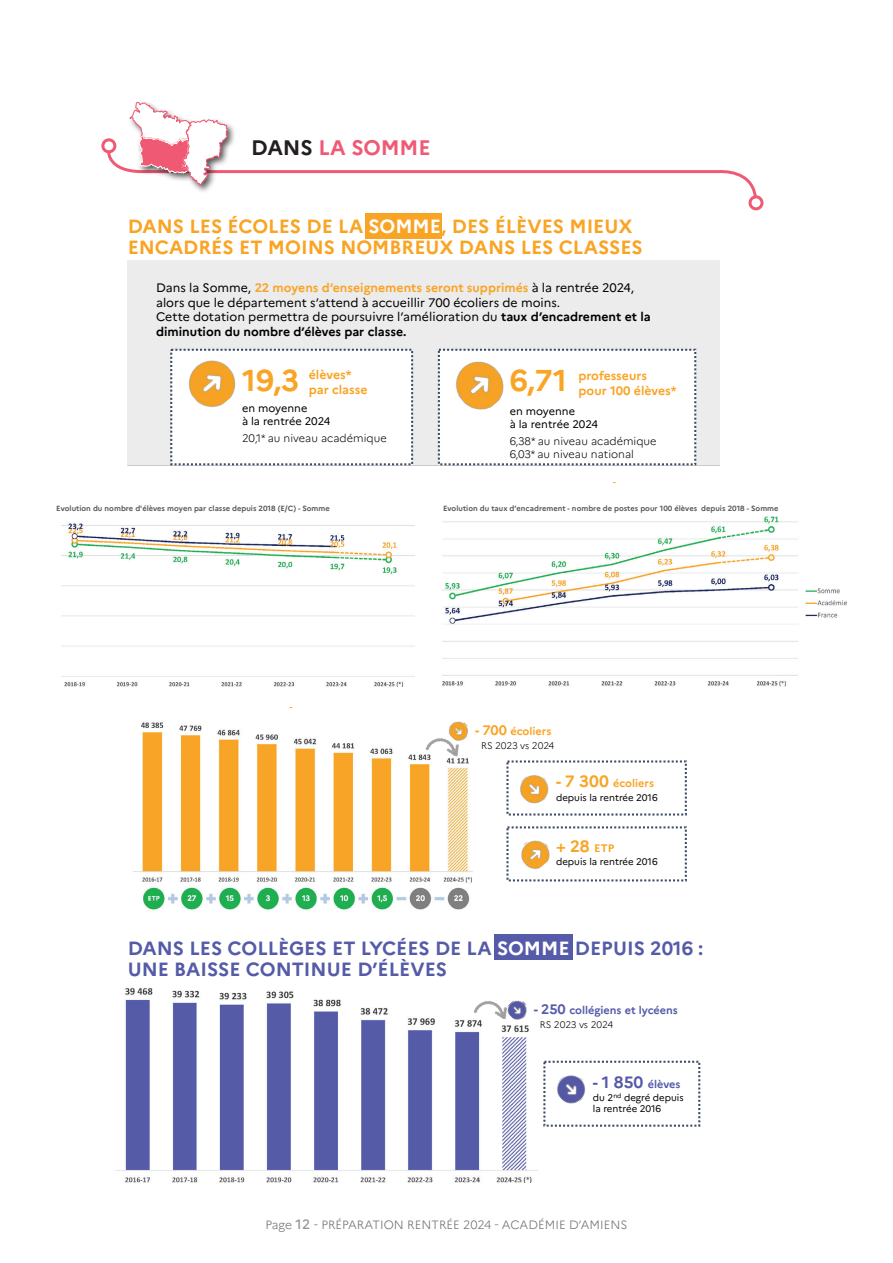
<style>
.page{position:relative;width:893px;height:1263px;background:#fff}
.page>*{position:absolute;margin:0;border:0;box-sizing:border-box;transform-origin:0 0}
.t1{font:700 30.15px "Marianne";color:#f9a424}
.t2{font:700 21px "Marianne";letter-spacing:-.005em;color:#f05974}
.t3{font:700 19.05px/20.7px "Marianne";color:#f9a424}
.t4{font:700 19.05px/20.7px "Marianne";color:#555ba8}
.t5{font:700 16.35px "Marianne";color:#f9a424}
.t6{font:12.3px/14.7px "Marianne";color:#000}
.t7{font:700 12.3px "Marianne";color:#f9a424}
.t8{font:300 12px "Marianne";letter-spacing:.005em;color:#6c6d70}
.t9{font:300 10.95px/13.2px "Marianne";color:#000}
.t10{font:10.95px/13.2px "Marianne";color:#000}
.t11{font:700 10.95px "Marianne";color:#555ba8}
.t12{font:700 10.95px "Marianne";color:#f9a424}
.t13{font:9.6px/11.6px "Marianne";color:#000}
.t14{font:300 9.6px "Marianne";letter-spacing:-.01em;color:#000}
.t15{font:700 7.5px "Marianne";color:#595959}
.s1{color:#231f20}
.s2{color:#fff}
.s3{font-weight:700;color:#f9a424}
.s4{font-weight:700}
.s5{font-size:13.65px}
.s6{font-size:16.35px}
.s7{font-size:10.95px}
.s8{font-weight:500;font-size:13.5px;color:#94959a}
</style>
<div class="page">
<div style="left:101px;top:138px;width:15px;height:15px;border:3px solid #f05973;border-radius:50%"></div>
<div style="left:748px;top:195px;width:15px;height:15px;border:3px solid #f05973;border-radius:50%"></div>
<div style="left:127px;top:260px;width:593px;height:206px;background:#ececec"></div>
<hr style="left:127px;top:466px;width:593px;height:1px;background:#000">
<div style="left:366px;top:213px;width:76px;height:25px;background:#f9a424"></div>
<div style="left:171px;top:350px;width:241px;height:114px;background:#fff"></div>
<div style="left:170px;top:349px;width:243px;height:116px;border:2px dashed #3c4b66"></div>
<img style="left:177px;top:348px;width:69px;height:59px">
<div style="left:439px;top:350px;width:256px;height:114px;background:#fff"></div>
<div style="left:438px;top:349px;width:258px;height:116px;border:2px dashed #3c4b66"></div>
<img style="left:444px;top:349px;width:70px;height:61px">
<div style="left:506px;top:826px;width:181px;height:55px;border:2px dashed #3c4b66"></div>
<div style="left:506px;top:760px;width:181px;height:55px;border:2px dashed #3c4b66"></div>
<img style="left:520px;top:775px;width:29px;height:29px">
<img style="left:521px;top:840px;width:29px;height:29px">
<img style="left:133px;top:722px;width:340px;height:161px">
<img style="left:142px;top:887px;width:328px;height:23px">
<img style="left:454px;top:721px;width:19px;height:23px">
<img style="left:417px;top:722px;width:50px;height:51px">
<img style="left:62px;top:523px;width:353px;height:164px">
<img style="left:442px;top:516px;width:404px;height:171px">
<div style="left:495px;top:935px;width:78px;height:25px;background:#555ba8"></div>
<img style="left:115px;top:988px;width:423px;height:194px">
<div style="left:543px;top:1061px;width:157px;height:66px;border:2px dashed #3c4b66"></div>
<img style="left:557px;top:1075px;width:29px;height:29px">
<img style="left:465px;top:988px;width:50px;height:47px">
<img style="left:504px;top:996px;width:27px;height:27px">
<svg style="left:106px;top:101px;width:653px;height:99px"></svg>
<h2 class="t2" style="left:251px;top:134px;width:181px"><span class="s1">DANS</span> LA SOMME</h2>
<h3 class="t3" style="left:128px;top:216px;width:517px">DANS LES ÉCOLES DE LA <span class="s2">SOMME</span>, DES ÉLÈVES MIEUX<br>ENCADRÉS ET MOINS NOMBREUX DANS LES CLASSES</h3>
<p class="t6" style="left:156px;top:280px;width:496px">Dans la Somme, <span class="s3">22 moyens d’enseignements seront supprimés</span> à la rentrée 2024, alors que le département s’attend à accueillir 700 écoliers de moins.<br>Cette dotation permettra de poursuivre l’amélioration du <span class="s4">taux d’encadrement et la diminution du nombre d’élèves par classe.</span></p>
<h1 class="t1" style="left:242px;top:362px;width:59px">19,3</h1>
<p class="t7" style="left:309px;top:367px;width:44px">élèves*</p>
<p class="t7" style="left:309px;top:382px;width:60px">par classe</p>
<p class="t10" style="left:242px;top:401px;width:90px">en moyenne<br>à la rentrée 2024</p>
<p class="t9" style="left:242px;top:432px;width:146px">20,1* au niveau académique</p>
<h1 class="t1" style="left:510px;top:362px;width:59px">6,71</h1>
<p class="t7" style="left:578px;top:368px;width:70px">professeurs</p>
<p class="t7" style="left:578px;top:383px;width:100px">pour 100 élèves*</p>
<p class="t10" style="left:510px;top:404px;width:90px">en moyenne<br>à la rentrée 2024</p>
<p class="t9" style="left:510px;top:434px;width:148px">6,38* au niveau académique<br>6,03* au niveau national</p>
<p class="t15" style="left:56px;top:503px;width:275px">Evolution du nombre d'élèves moyen par classe depuis 2018 (E/C) - Somme</p>
<p class="t15" style="left:443px;top:504px;width:337px">Evolution du taux d’encadrement - nombre de postes pour 100 élèves depuis 2018 - Somme</p>
<p class="t12" style="left:475px;top:725px;width:78px"><span class="s5">- 700</span> écoliers</p>
<p class="t14" style="left:481px;top:740px;width:75px">RS 2023 vs 2024</p>
<p class="t12" style="left:556px;top:777px;width:99px"><span class="s6">- 7 300</span> écoliers</p>
<p class="t13" style="left:556px;top:791px;width:103px">depuis la rentrée 2016</p>
<h3 class="t5" style="left:556px;top:836px;width:60px">+ 28 <span class="s7">ETP</span></h3>
<p class="t13" style="left:556px;top:856px;width:103px">depuis la rentrée 2016</p>
<h3 class="t4" style="left:128px;top:938px;width:577px">DANS LES COLLÈGES ET LYCÉES DE LA <span class="s2">SOMME</span> DEPUIS 2016 :<br>UNE BAISSE CONTINUE D’ÉLÈVES</h3>
<p class="t11" style="left:534px;top:1004px;width:145px"><span class="s5">- 250</span> collégiens et lycéens</p>
<p class="t14" style="left:540px;top:1019px;width:75px">RS 2023 vs 2024</p>
<p class="t11" style="left:593px;top:1077px;width:89px"><span class="s6">- 1 850</span> élèves</p>
<p class="t13" style="left:593px;top:1092px;width:92px">du 2<sup>nd</sup> degré depuis la rentrée 2016</p>
<p class="t8" style="left:265px;top:1217px;width:364px">Page <span class="s8">12</span> - PRÉPARATION RENTRÉE 2024 - ACADÉMIE D’AMIENS</p>
</div>
